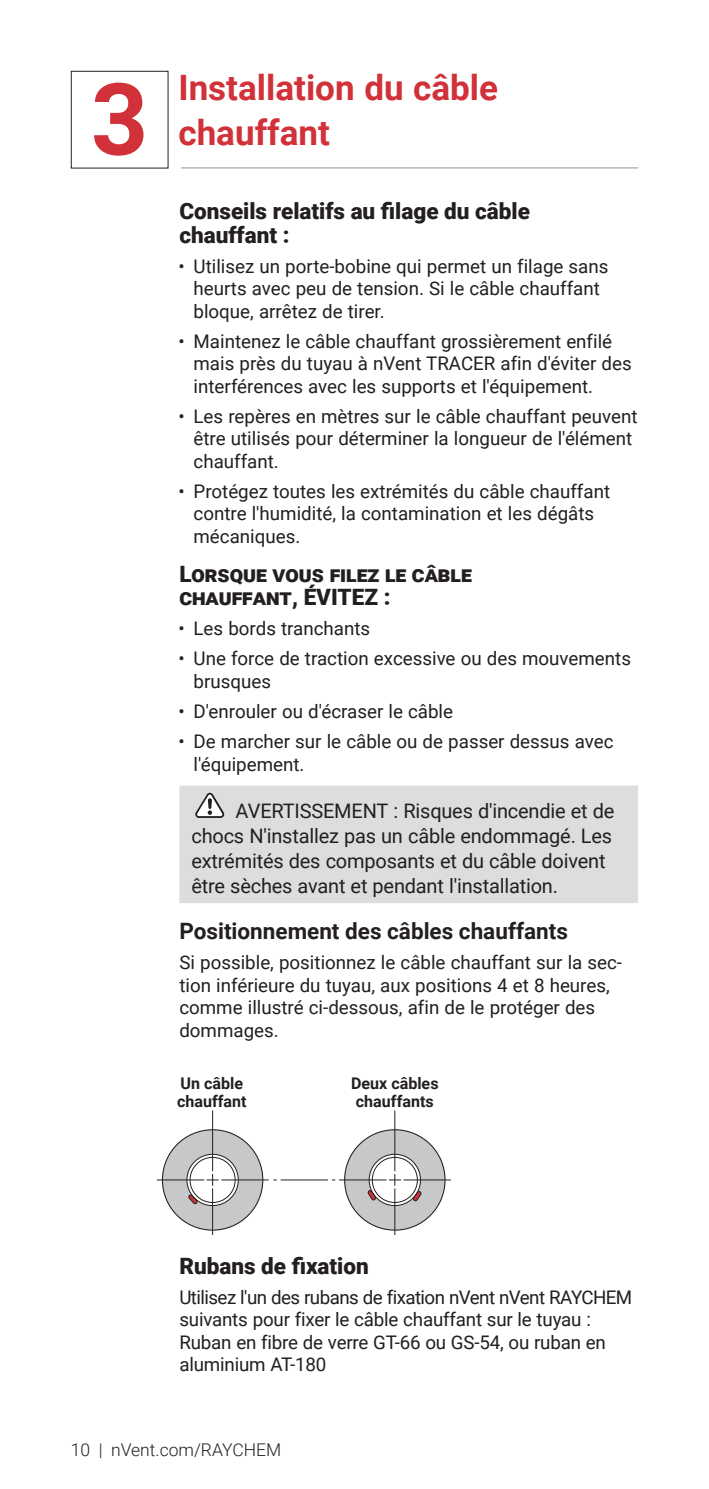
<style>
.page{position:relative;width:709px;height:1489px;background:#fff}
.page>*{position:absolute;margin:0;border:0;box-sizing:border-box;transform-origin:0 0}
.t1{font:700 100px "Roboto";color:#d13138}
.t2{font:700 35px/45px "Roboto";color:#d13138}
.Header3{font:900 22.5px/23.8px "Roboto";color:#231f20}
.Header2{font:700 22.5px "Roboto";color:#231f20}
.Warning_3line{font:20px/25px "Roboto";letter-spacing:-.01em;color:#231f20}
.Text_ls{font:18.75px/22.5px "Roboto";color:#231f20}
.t3{font:300 17.5px "Roboto";color:#231f20}
.t4{font:700 16px/18.2px "Roboto";color:#231f20;text-align:center}
</style>
<div class="page">
<hr style="left:181px;top:167px;width:457px;height:1px;background:#a8a9ad">
<div style="left:71px;top:71px;width:97px;height:97px;border:1px solid #231f20"></div>
<div style="left:179px;top:785px;width:459px;height:118px;background:#dcdddf"></div>
<svg style="left:195px;top:792px;width:29px;height:26px"></svg>
<div style="left:344px;top:1129px;width:101px;height:100px;background:#c7c8ca;border-radius:50%"></div>
<svg style="left:369px;top:1154px;width:51px;height:51px"></svg>
<div style="left:369px;top:1153px;width:52px;height:52px;border:1px solid #231f20;border-radius:50%"></div>
<div style="left:372px;top:1157px;width:45px;height:45px;background:#fff;border-radius:50%"></div>
<div style="left:372px;top:1156px;width:46px;height:46px;border:1px solid #231f20;border-radius:50%"></div>
<svg style="left:412px;top:1190px;width:9px;height:11px"></svg>
<svg style="left:389px;top:1174px;width:12px;height:11px"></svg>
<hr style="left:394px;top:1110px;width:1px;height:61px;background:#231f20">
<hr style="left:339px;top:1179px;width:47px;height:1px;background:#231f20">
<hr style="left:394px;top:1188px;width:1px;height:46px;background:#231f20">
<hr style="left:403px;top:1179px;width:48px;height:1px;background:#231f20">
<hr style="left:281px;top:1179px;width:47px;height:1px;background:#231f20">
<svg style="left:367px;top:1189px;width:9px;height:11px"></svg>
<div style="left:162px;top:1129px;width:101px;height:100px;background:#c7c8ca;border-radius:50%"></div>
<svg style="left:187px;top:1154px;width:51px;height:51px"></svg>
<div style="left:187px;top:1153px;width:51px;height:52px;border:1px solid #231f20;border-radius:50%"></div>
<div style="left:190px;top:1157px;width:45px;height:45px;background:#fff;border-radius:50%"></div>
<div style="left:190px;top:1156px;width:45px;height:46px;border:1px solid #231f20;border-radius:50%"></div>
<svg style="left:207px;top:1174px;width:11px;height:11px"></svg>
<hr style="left:212px;top:1110px;width:1px;height:61px;background:#231f20">
<hr style="left:157px;top:1179px;width:47px;height:1px;background:#231f20">
<hr style="left:212px;top:1188px;width:1px;height:46px;background:#231f20">
<hr style="left:221px;top:1179px;width:48px;height:1px;background:#231f20">
<svg style="left:188px;top:1193px;width:10px;height:11px"></svg>
<h1 class="t1" style="left:91px;top:49px;width:59px">3</h1>
<h2 class="t2" style="left:178px;top:63px;width:321px">Installation du câble chauffant</h2>
<p class="Header3" style="left:179px;top:198px;width:352px">Conseils relatifs au filage du câble chauffant :</p>
<p class="Text_ls" style="left:193px;top:254px;width:416px;text-indent:-15px">• Utilisez un porte-bobine qui permet un filage sans heurts avec peu de tension. Si le câble chauffant bloque, arrêtez de tirer.</p>
<p class="Text_ls" style="left:193px;top:329px;width:440px;text-indent:-15px">• Maintenez le câble chauffant grossièrement enfilé mais près du tuyau à nVent TRACER afin d'éviter des interférences avec les supports et l'équipement.</p>
<p class="Text_ls" style="left:193px;top:404px;width:445px;text-indent:-15px">• Les repères en mètres sur le câble chauffant peuvent être utilisés pour déterminer la longueur de l'élément chauffant.</p>
<p class="Text_ls" style="left:193px;top:479px;width:418px;text-indent:-15px">• Protégez toutes les extrémités du câble chauffant contre l'humidité, la contamination et les dégâts mécaniques.</p>
<p class="Header3" style="left:179px;top:561px;width:294px">Lorsque vous filez le câble chauffant, ÉVITEZ :</p>
<p class="Text_ls" style="left:178px;top:616px;width:193px">• Les bords tranchants</p>
<p class="Text_ls" style="left:193px;top:646px;width:439px;text-indent:-15px">• Une force de traction excessive ou des mouvements brusques</p>
<p class="Text_ls" style="left:178px;top:699px;width:276px">• D'enrouler ou d'écraser le câble</p>
<p class="Text_ls" style="left:193px;top:729px;width:421px;text-indent:-15px">• De marcher sur le câble ou de passer dessus avec l'équipement.</p>
<p class="Warning_3line" style="left:191px;top:797px;width:424px;text-indent:44px">AVERTISSEMENT : Risques d'incendie et de chocs N'installez pas un câble endommagé. Les extrémités des composants et du câble doivent être sèches avant et pendant l'installation.</p>
<p class="Header2" style="left:179px;top:915px;width:390px">Positionnement des câbles chauffants</p>
<p class="Text_ls" style="left:179px;top:950px;width:444px">Si possible, positionnez le câble chauffant sur la sec&shy;tion inférieure du tuyau, aux positions 4 et 8 heures, comme illustré ci-dessous, afin de le protéger des dommages.</p>
<p class="t4" style="left:351px;top:1073px;width:89px">Deux câbles chauffants</p>
<p class="t4" style="left:177px;top:1073px;width:71px;text-align:left">Un câble chauffant</p>
<p class="Header3" style="left:179px;top:1252px;width:191px">Rubans de fixation</p>
<p class="Text_ls" style="left:179px;top:1284px;width:454px">Utilisez l'un des rubans de fixation nVent nVent RAYCHEM suivants pour fixer le câble chauffant sur le tuyau :<br>Ruban en fibre de verre GT-66 ou GS-54, ou ruban en aluminium AT-180</p>
<p class="t3" style="left:71px;top:1437px;width:212px">10 | nVent.com/RAYCHEM</p>
</div>
